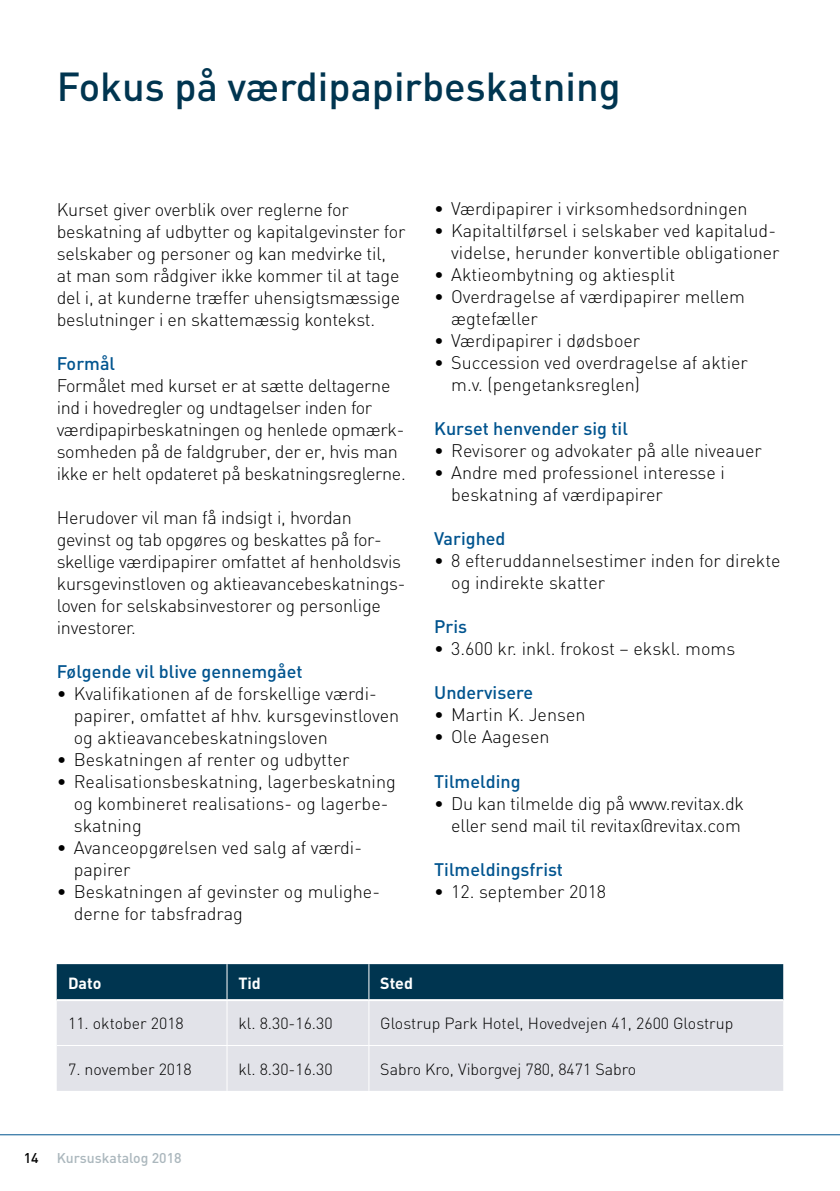
<style>
.page{position:relative;width:840px;height:1191px;background:#fff}
.page>*{position:absolute;margin:0;border:0;box-sizing:border-box;transform-origin:0 0}
.t1{font:500 40px "DIN";color:#003550}
.t2{font:300 18px/22px "DIN";letter-spacing:-.01em;color:#000}
.t3{font:500 18px "DIN";color:#00548f}
.t4{font:300 16px "DIN";color:#000}
.t5{font:700 16px "DIN";color:#fff}
.t6{font:500 14px "DIN";color:#abb7bd}
.t7{font:500 14px "DIN";color:#000}
</style>
<div class="page">
<div style="left:57px;top:964px;width:725px;height:35px;background:#003550"></div>
<div style="left:57px;top:1001px;width:725px;height:89px;background:#e2e3e9"></div>
<hr style="left:226px;top:964px;width:1px;height:35px;background:#fff">
<hr style="left:368px;top:964px;width:1px;height:35px;background:#fff">
<hr style="left:226px;top:1001px;width:1px;height:44px;background:#fff">
<hr style="left:368px;top:1001px;width:1px;height:44px;background:#fff">
<hr style="left:57px;top:1045px;width:170px;height:1px;background:#fff">
<hr style="left:227px;top:1045px;width:142px;height:1px;background:#fff">
<hr style="left:226px;top:1046px;width:1px;height:44px;background:#fff">
<hr style="left:369px;top:1045px;width:413px;height:1px;background:#fff">
<hr style="left:368px;top:1046px;width:1px;height:44px;background:#fff">
<hr style="left:0;top:1134px;width:839px;height:1px;background:#00548f">
<h1 class="t1" style="left:57px;top:61px;width:565px">Fokus på værdipapirbeskatning</h1>
<p class="t2" style="left:57px;top:198px;width:350px">Kurset giver overblik over reglerne for beskatning af udbytter og kapitalgevinster for selskaber og personer og kan medvirke til, at man som rådgiver ikke kommer til at tage del i, at kunderne træffer uhensigtsmæssige beslutninger i en skattemæssig kontekst.</p>
<p class="t3" style="left:57px;top:351px;width:60px">Formål</p>
<p class="t2" style="left:57px;top:374px;width:350px">Formålet med kurset er at sætte deltagerne ind i hovedregler og undtagelser inden for værdipapirbeskatningen og henlede opmærk&shy;somheden på de faldgruber, der er, hvis man ikke er helt opdateret på beskatningsreglerne.</p>
<p class="t2" style="left:57px;top:506px;width:350px">Herudover vil man få indsigt i, hvordan gevinst og tab opgøres og beskattes på for&shy;skellige værdipapirer omfattet af henholdsvis kursgevinstloven og aktieavancebeskatnings&shy;loven for selskabsinvestorer og personlige investorer.</p>
<p class="t3" style="left:57px;top:659px;width:247px">Følgende vil blive gennemgået</p>
<p class="t2" style="left:74px;top:682px;width:327px;text-indent:-17px">• Kvalifikationen af de forskellige værdi&shy;papirer, omfattet af hhv. kursgevinstloven og aktieavancebeskatningsloven</p>
<p class="t2" style="left:57px;top:748px;width:294px">• Beskatningen af renter og udbytter</p>
<p class="t2" style="left:74px;top:770px;width:323px;text-indent:-17px">• Realisationsbeskatning, lagerbeskatning og kombineret realisations- og lagerbe&shy;skatning</p>
<p class="t2" style="left:74px;top:836px;width:286px;text-indent:-17px">• Avanceopgørelsen ved salg af værdi&shy;papirer</p>
<p class="t2" style="left:74px;top:880px;width:307px;text-indent:-17px">• Beskatningen af gevinster og mulighe&shy;derne for tabsfradrag</p>
<p class="t2" style="left:434px;top:198px;width:315px">• Værdipapirer i virksomhedsordningen</p>
<p class="t2" style="left:434px;top:220px;width:347px;text-align:right">• Kapitaltilførsel i selskaber ved kapitalud&shy;videlse, herunder konvertible obligationer</p>
<p class="t2" style="left:434px;top:264px;width:242px">• Aktieombytning og aktiesplit</p>
<p class="t2" style="left:451px;top:286px;width:295px;text-indent:-17px">• Overdragelse af værdipapirer mellem ægtefæller</p>
<p class="t2" style="left:434px;top:330px;width:207px">• Værdipapirer i dødsboer</p>
<p class="t2" style="left:451px;top:352px;width:298px;text-indent:-17px">• Succession ved overdragelse af aktier m.v. (pengetanksreglen)</p>
<p class="t3" style="left:434px;top:417px;width:195px">Kurset henvender sig til</p>
<p class="t2" style="left:434px;top:440px;width:329px">• Revisorer og advokater på alle niveauer</p>
<p class="t2" style="left:451px;top:462px;width:275px;text-indent:-17px">• Andre med professionel interesse i beskatning af værdipapirer</p>
<p class="t3" style="left:434px;top:527px;width:73px">Varighed</p>
<p class="t2" style="left:451px;top:550px;width:330px;text-indent:-17px">• 8 efteruddannelsestimer inden for direkte og indirekte skatter</p>
<p class="t3" style="left:434px;top:615px;width:34px">Pris</p>
<p class="t2" style="left:434px;top:638px;width:302px">• 3.600 kr. inkl. frokost – ekskl. moms</p>
<p class="t3" style="left:434px;top:681px;width:100px">Undervisere</p>
<p class="t2" style="left:434px;top:704px;width:153px">• Martin K. Jensen</p>
<p class="t2" style="left:434px;top:726px;width:117px">• Ole Aagesen</p>
<p class="t3" style="left:434px;top:769px;width:88px">Tilmelding</p>
<p class="t2" style="left:434px;top:792px;width:311px;text-align:right">• Du kan tilmelde dig på www.revitax.dk eller send mail til revitax@revitax.com</p>
<p class="t3" style="left:434px;top:857px;width:130px">Tilmeldingsfrist</p>
<p class="t2" style="left:434px;top:880px;width:173px">• 12. september 2018</p>
<p class="t5" style="left:68px;top:972px;width:35px">Dato</p>
<p class="t5" style="left:238px;top:972px;width:24px">Tid</p>
<p class="t5" style="left:380px;top:972px;width:34px">Sted</p>
<p class="t4" style="left:68px;top:1013px;width:117px">11. oktober 2018</p>
<p class="t4" style="left:238px;top:1013px;width:96px">kl. 8.30-16.30</p>
<p class="t4" style="left:380px;top:1013px;width:354px">Glostrup Park Hotel, Hovedvejen 41, 2600 Glostrup</p>
<p class="t4" style="left:68px;top:1059px;width:125px">7. november 2018</p>
<p class="t4" style="left:238px;top:1059px;width:96px">kl. 8.30-16.30</p>
<p class="t4" style="left:380px;top:1059px;width:257px">Sabro Kro, Viborgvej 780, 8471 Sabro</p>
<p class="t7" style="left:24px;top:1148px;width:16px">14</p>
<p class="t6" style="left:57px;top:1148px;width:126px">Kursuskatalog 2018</p>
</div>
